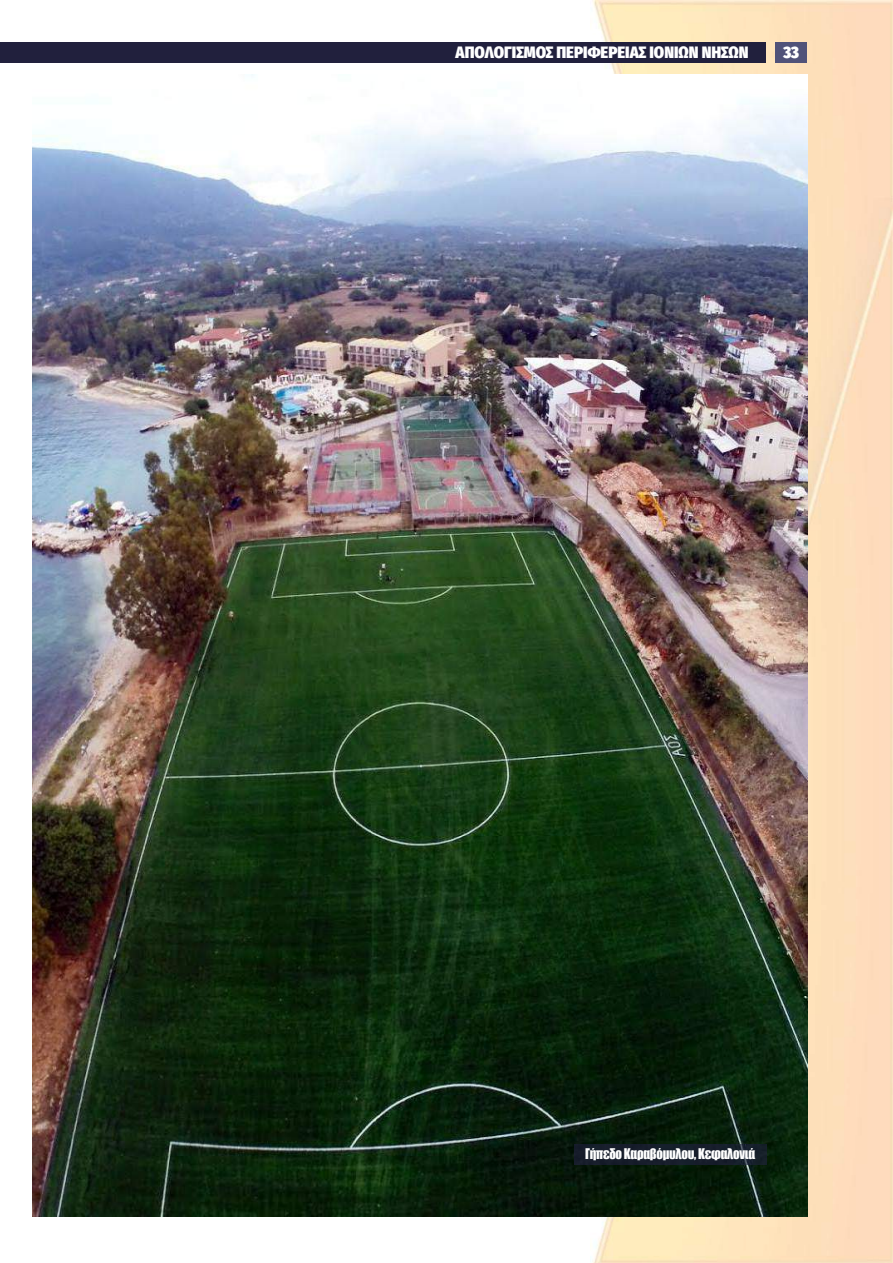
<style>
.page{position:relative;width:893px;height:1263px;background:#fff}
.page>*{position:absolute;margin:0;border:0;box-sizing:border-box;transform-origin:0 0}
.t1{font:800 16.5px "Fira Sans Condensed";color:#fff}
.t2{font:900 16.5px "Fira Sans Condensed";color:#fff}
.t3{font:13.5px "Impact";letter-spacing:-.02em;color:#fff;scale:.95 1}
</style>
<div class="page">
<img style="left:590px;top:0;width:303px;height:1263px">
<div style="left:775px;top:43px;width:32px;height:20px;background:#505279"></div>
<div style="left:0;top:43px;width:765px;height:20px;background:#21203d"></div>
<img style="left:32px;top:74px;width:775px;height:1142px">
<div style="left:574px;top:1145px;width:192px;height:19px;background:#161e2b"></div>
<p class="t1" style="left:456px;top:46px;width:294px">ΑΠΟΛΟΓΙΣΜΟΣ ΠΕΡΙΦΕΡΕΙΑΣ ΙΟΝΙΩΝ ΝΗΣΩΝ</p>
<p class="t2" style="left:783px;top:46px;width:17px">33</p>
<p class="t3" style="left:585px;top:1145px;width:180px">Γήπεδο Καραβόμυλου, Κεφαλονιά</p>
</div>
